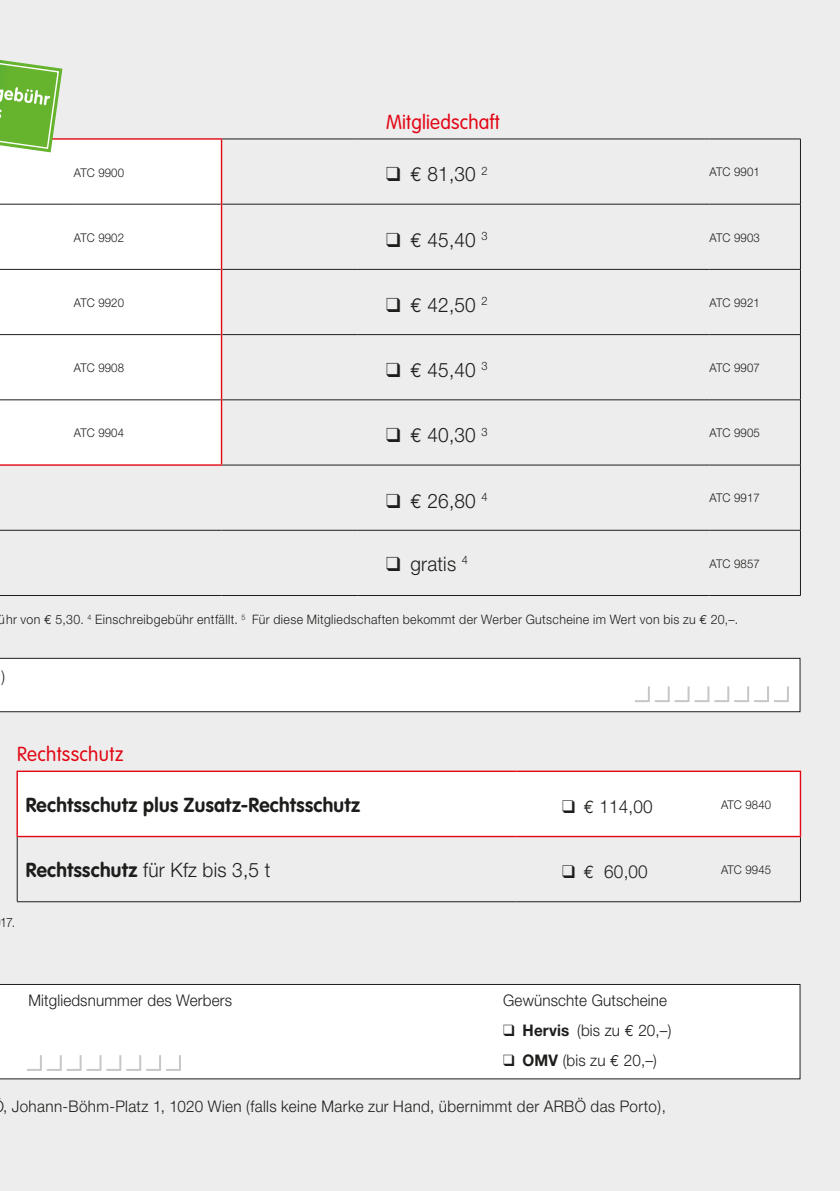
<style>
.page{position:relative;width:840px;height:1191px;background:#fff}
.page>*{position:absolute;margin:0;border:0;box-sizing:border-box;transform-origin:0 0}
.t1{font:300 20px "Helvetica Neue";letter-spacing:.01em;color:#1d1d1b;scale:.95 1}
.t2{font:700 20px "VAG Rounded";letter-spacing:.025em;color:#1d1d1b;scale:.95 1}
.t3{font:300 20px "VAG Rounded";letter-spacing:.01em;color:#e30614;scale:.95 1}
.t4{font:300 18px "Helvetica Neue";letter-spacing:.01em;color:#1d1d1b;scale:.95 1}
.t5{font:700 18px "VAG Rounded";color:#fff;scale:.95 1}
.t6{font:300 16px "Helvetica Neue";letter-spacing:.01em;color:#1d1d1b;scale:.95 1}
.t7{font:300 13px "Helvetica Neue";letter-spacing:.03em;color:#1d1d1b;scale:.95 1}
.t8{font:300 12px "Helvetica Neue";letter-spacing:.01em;color:#1d1d1b;scale:.95 1}
.s1{font-family:"Euro Mono Std";font-weight:400}
.s2{font-family:"VAG Rounded";font-weight:700}
.s3{font-weight:700}
</style>
<div class="page">
<div style="left:0;top:0;width:839px;height:1191px;background:#ededed"></div>
<svg style="left:16px;top:771px;width:783px;height:130px"></svg>
<div style="left:18px;top:772px;width:781px;height:64px;background:#fff"></div>
<hr style="left:17px;top:837px;width:1px;height:64px;background:#1d1d1b">
<hr style="left:799px;top:837px;width:1px;height:64px;background:#1d1d1b">
<hr style="left:17px;top:901px;width:499px;height:1px;background:#1d1d1b">
<hr style="left:516px;top:901px;width:204px;height:1px;background:#1d1d1b">
<hr style="left:720px;top:901px;width:80px;height:1px;background:#1d1d1b">
<hr style="left:17px;top:770px;width:499px;height:2px;background:#e30614">
<hr style="left:17px;top:772px;width:1px;height:64px;background:#e30614">
<hr style="left:516px;top:770px;width:204px;height:2px;background:#e30614">
<hr style="left:720px;top:770px;width:80px;height:2px;background:#e30614">
<hr style="left:799px;top:772px;width:1px;height:64px;background:#e30614">
<hr style="left:17px;top:836px;width:499px;height:1px;background:#e30614">
<hr style="left:516px;top:836px;width:204px;height:1px;background:#e30614">
<hr style="left:720px;top:836px;width:80px;height:1px;background:#e30614">
<svg style="left:0;top:138px;width:800px;height:392px"></svg>
<div style="left:0;top:140px;width:221px;height:324px;background:#fff"></div>
<hr style="left:357px;top:139px;width:352px;height:1px;background:#1d1d1b">
<hr style="left:709px;top:139px;width:91px;height:1px;background:#1d1d1b">
<hr style="left:0;top:204px;width:74px;height:1px;background:#1d1d1b">
<hr style="left:74px;top:204px;width:147px;height:1px;background:#1d1d1b">
<hr style="left:222px;top:204px;width:135px;height:1px;background:#1d1d1b">
<hr style="left:357px;top:204px;width:352px;height:1px;background:#1d1d1b">
<hr style="left:709px;top:204px;width:91px;height:1px;background:#1d1d1b">
<hr style="left:0;top:269px;width:74px;height:1px;background:#1d1d1b">
<hr style="left:74px;top:269px;width:147px;height:1px;background:#1d1d1b">
<hr style="left:222px;top:269px;width:135px;height:1px;background:#1d1d1b">
<hr style="left:357px;top:269px;width:352px;height:1px;background:#1d1d1b">
<hr style="left:709px;top:269px;width:91px;height:1px;background:#1d1d1b">
<hr style="left:0;top:334px;width:74px;height:1px;background:#1d1d1b">
<hr style="left:74px;top:334px;width:147px;height:1px;background:#1d1d1b">
<hr style="left:222px;top:334px;width:135px;height:1px;background:#1d1d1b">
<hr style="left:357px;top:334px;width:352px;height:1px;background:#1d1d1b">
<hr style="left:709px;top:334px;width:91px;height:1px;background:#1d1d1b">
<hr style="left:0;top:399px;width:74px;height:1px;background:#1d1d1b">
<hr style="left:74px;top:399px;width:147px;height:1px;background:#1d1d1b">
<hr style="left:222px;top:399px;width:135px;height:1px;background:#1d1d1b">
<hr style="left:357px;top:399px;width:352px;height:1px;background:#1d1d1b">
<hr style="left:709px;top:399px;width:91px;height:1px;background:#1d1d1b">
<hr style="left:222px;top:465px;width:135px;height:1px;background:#1d1d1b">
<hr style="left:357px;top:465px;width:352px;height:1px;background:#1d1d1b">
<hr style="left:709px;top:465px;width:91px;height:1px;background:#1d1d1b">
<hr style="left:0;top:530px;width:74px;height:1px;background:#1d1d1b">
<hr style="left:74px;top:530px;width:147px;height:1px;background:#1d1d1b">
<hr style="left:221px;top:530px;width:136px;height:1px;background:#1d1d1b">
<hr style="left:357px;top:530px;width:352px;height:1px;background:#1d1d1b">
<hr style="left:709px;top:530px;width:91px;height:1px;background:#1d1d1b">
<hr style="left:0;top:595px;width:74px;height:1px;background:#1d1d1b">
<hr style="left:74px;top:595px;width:147px;height:1px;background:#1d1d1b">
<hr style="left:709px;top:595px;width:91px;height:1px;background:#1d1d1b">
<hr style="left:799px;top:139px;width:1px;height:65px;background:#1d1d1b">
<hr style="left:799px;top:204px;width:1px;height:65px;background:#1d1d1b">
<hr style="left:799px;top:269px;width:1px;height:65px;background:#1d1d1b">
<hr style="left:799px;top:335px;width:1px;height:64px;background:#1d1d1b">
<hr style="left:799px;top:400px;width:1px;height:65px;background:#1d1d1b">
<hr style="left:799px;top:465px;width:1px;height:65px;background:#1d1d1b">
<hr style="left:799px;top:530px;width:1px;height:65px;background:#1d1d1b">
<hr style="left:0;top:138px;width:74px;height:2px;background:#e30614">
<hr style="left:0;top:464px;width:74px;height:2px;background:#e30614">
<hr style="left:74px;top:138px;width:148px;height:2px;background:#e30614">
<hr style="left:221px;top:140px;width:1px;height:64px;background:#e30614">
<hr style="left:221px;top:204px;width:1px;height:65px;background:#e30614">
<hr style="left:221px;top:269px;width:1px;height:65px;background:#e30614">
<hr style="left:221px;top:334px;width:1px;height:66px;background:#e30614">
<hr style="left:221px;top:400px;width:1px;height:64px;background:#e30614">
<hr style="left:74px;top:464px;width:148px;height:2px;background:#e30614">
<hr style="left:222px;top:139px;width:135px;height:1px;background:#1d1d1b">
<hr style="left:221px;top:595px;width:136px;height:1px;background:#1d1d1b">
<hr style="left:357px;top:595px;width:352px;height:1px;background:#1d1d1b">
<div style="left:0;top:658px;width:799px;height:54px;background:#fff"></div>
<svg style="left:634px;top:686px;width:154px;height:16px;background:#f5f5f4"></svg>
<div style="left:0;top:984px;width:799px;height:95px;background:#fff"></div>
<svg style="left:27px;top:1055px;width:154px;height:16px;background:#f4f4f4"></svg>
<svg style="left:0;top:60px;width:62px;height:92px;background:#82bf55"></svg>
<p class="t5" style="left:6px;top:83px;width:49px;rotate:8deg">ebühr</p>
<p class="t3" style="left:386px;top:111px;width:121px">Mitgliedschaft</p>
<p class="t8" style="left:74px;top:165px;width:54px">ATC 9900</p>
<p class="t1" style="left:386px;top:162px;width:108px">❑ <span class="s1">€</span> 81,30 <sup>2</sup></p>
<p class="t8" style="left:709px;top:165px;width:54px">ATC 9901</p>
<p class="t8" style="left:74px;top:230px;width:54px">ATC 9902</p>
<p class="t1" style="left:386px;top:227px;width:108px">❑ <span class="s1">€</span> 45,40 <sup>3</sup></p>
<p class="t8" style="left:709px;top:230px;width:54px">ATC 9903</p>
<p class="t8" style="left:74px;top:295px;width:54px">ATC 9920</p>
<p class="t1" style="left:386px;top:292px;width:108px">❑ <span class="s1">€</span> 42,50 <sup>2</sup></p>
<p class="t8" style="left:709px;top:295px;width:54px">ATC 9921</p>
<p class="t8" style="left:74px;top:360px;width:54px">ATC 9908</p>
<p class="t1" style="left:386px;top:358px;width:108px">❑ <span class="s1">€</span> 45,40 <sup>3</sup></p>
<p class="t8" style="left:709px;top:360px;width:54px">ATC 9907</p>
<p class="t8" style="left:74px;top:425px;width:54px">ATC 9904</p>
<p class="t1" style="left:386px;top:423px;width:108px">❑ <span class="s1">€</span> 40,30 <sup>3</sup></p>
<p class="t8" style="left:709px;top:425px;width:54px">ATC 9905</p>
<p class="t1" style="left:386px;top:488px;width:108px">❑ <span class="s1">€</span> 26,80 <sup>4</sup></p>
<p class="t8" style="left:709px;top:491px;width:54px">ATC 9917</p>
<p class="t1" style="left:386px;top:551px;width:88px">❑ gratis <sup>4</sup></p>
<p class="t8" style="left:709px;top:556px;width:54px">ATC 9857</p>
<p class="t7" style="left:-1px;top:611px;width:779px">ühr von <span class="s1">€</span> 5,30. <sup>4</sup> Einschreibgebühr entfällt. <sup>5</sup> Für diese Mitgliedschaften bekommt der Werber Gutscheine im Wert von bis zu <span class="s1">€</span> 20,–.</p>
<p class="t6" style="left:1px;top:666px;width:5px">)</p>
<p class="t3" style="left:17px;top:743px;width:113px">Rechtsschutz</p>
<p class="t2" style="left:26px;top:793px;width:353px">Rechtsschutz plus Zusatz-Rechtsschutz</p>
<p class="t4" style="left:561px;top:795px;width:97px">❑ <span class="s1">€</span> 114,00</p>
<p class="t8" style="left:720px;top:797px;width:54px">ATC 9840</p>
<p class="t1" style="left:26px;top:858px;width:259px"><span class="s2">Rechtsschutz</span> für Kfz bis 3,5 t</p>
<p class="t4" style="left:561px;top:861px;width:92px">❑ <span class="s1">€</span> 60,00</p>
<p class="t8" style="left:720px;top:862px;width:54px">ATC 9945</p>
<p class="t7" style="left:0;top:914px;width:18px">17.</p>
<p class="t6" style="left:28px;top:990px;width:216px">Mitgliedsnummer des Werbers</p>
<p class="t6" style="left:503px;top:990px;width:174px">Gewünschte Gutscheine</p>
<p class="t6" style="left:503px;top:1020px;width:178px">❑ <span class="s3">Hervis</span> (bis zu <span class="s1">€</span> 20,–)</p>
<p class="t6" style="left:503px;top:1050px;width:163px">❑ <span class="s3">OMV</span> (bis zu <span class="s1">€</span> 20,–)</p>
<p class="t6" style="left:3px;top:1096px;width:698px">, Johann-Böhm-Platz 1, 1020 Wien (falls keine Marke zur Hand, übernimmt der ARBÖ das Porto),</p>
</div>
